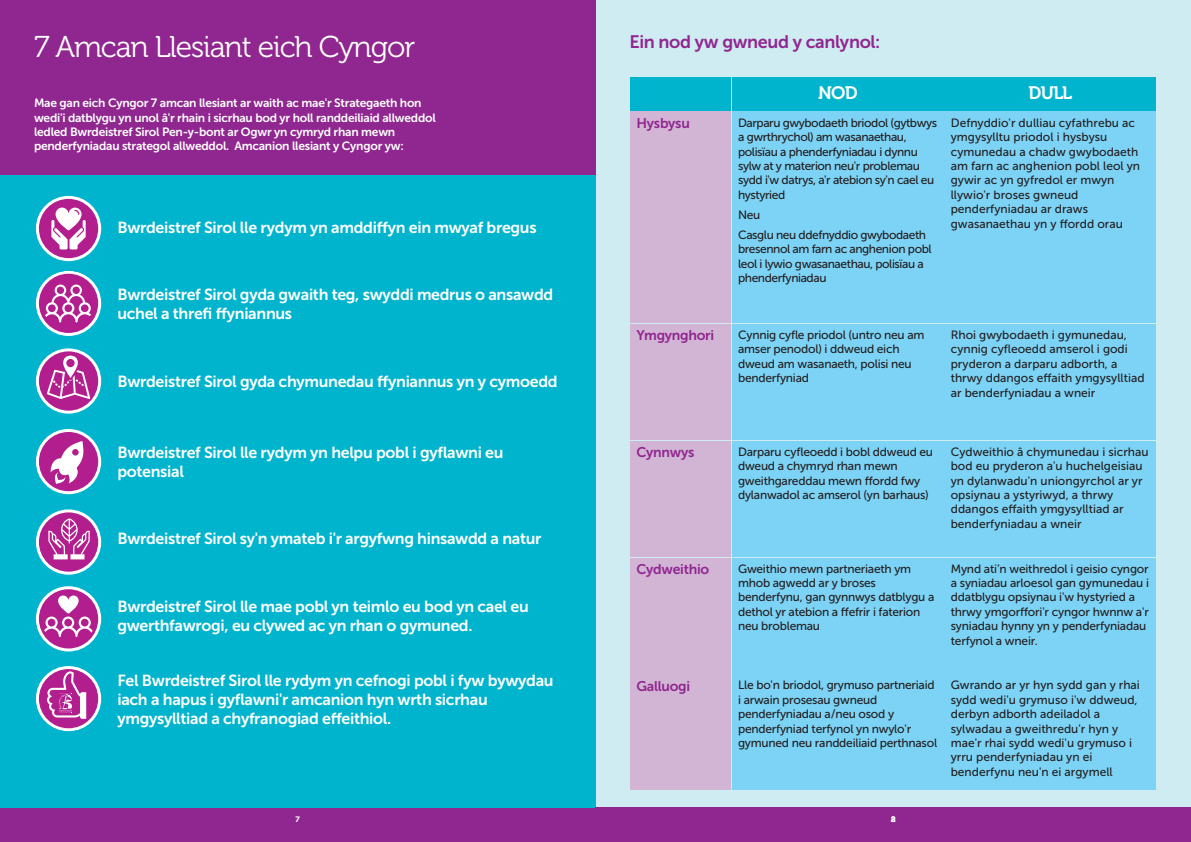
<style>
.page{position:relative;width:1191px;height:842px;background:#fff}
.page>*{position:absolute;margin:0;border:0;box-sizing:border-box;transform-origin:0 0}
.t1{font:30px "Museo 300";letter-spacing:-.035em;color:#fff}
.t2{font:18px "Museo Sans 700";letter-spacing:-.02em;color:#90268f}
.t3{font:18px "Museo 700";letter-spacing:-.035em;color:#fff}
.t4{font:16px/19.2px "Museo Sans 700";letter-spacing:-.02em;color:#fff}
.t5{font:14px "Museo Sans 700";letter-spacing:-.02em;color:#90268f}
.t6{font:12px/14.4px "Museo Sans 500";letter-spacing:-.015em;color:#231f20}
.t7{font:12px/14.4px "Museo Sans 500";letter-spacing:-.035em;color:#231f20}
.t8{font:12px/14.4px "Museo Sans 700";letter-spacing:-.02em;color:#fff}
.t9{font:700 8px "Gotham";color:#fff}
</style>
<div class="page">
<div style="left:595px;top:0;width:596px;height:810px;background:#d0ecf3"></div>
<div style="left:0;top:808px;width:595px;height:34px;background:#90268f"></div>
<div style="left:0;top:164px;width:595px;height:644px;background:#00b4cd"></div>
<div style="left:595px;top:808px;width:596px;height:34px;background:#90268f"></div>
<div style="left:0;top:0;width:595px;height:175px;background:#90268f"></div>
<svg style="left:36px;top:196px;width:65px;height:65px"></svg>
<svg style="left:36px;top:271px;width:65px;height:65px"></svg>
<svg style="left:36px;top:348px;width:65px;height:66px"></svg>
<svg style="left:36px;top:429px;width:65px;height:65px"></svg>
<svg style="left:36px;top:509px;width:65px;height:66px"></svg>
<svg style="left:36px;top:586px;width:65px;height:65px"></svg>
<svg style="left:36px;top:666px;width:65px;height:65px"></svg>
<div style="left:630px;top:78px;width:101px;height:33px;background:#00b4cd"></div>
<div style="left:732px;top:78px;width:211px;height:33px;background:#00b4cd"></div>
<div style="left:944px;top:78px;width:212px;height:33px;background:#00b4cd"></div>
<div style="left:630px;top:112px;width:101px;height:211px;background:#d2b5d5"></div>
<div style="left:732px;top:112px;width:211px;height:211px;background:#7cd3f6"></div>
<div style="left:944px;top:112px;width:212px;height:211px;background:#7cd3f6"></div>
<div style="left:630px;top:324px;width:101px;height:116px;background:#d2b5d5"></div>
<div style="left:732px;top:324px;width:211px;height:116px;background:#7cd3f6"></div>
<div style="left:944px;top:324px;width:212px;height:116px;background:#7cd3f6"></div>
<div style="left:630px;top:441px;width:101px;height:116px;background:#d2b5d5"></div>
<div style="left:732px;top:441px;width:211px;height:116px;background:#7cd3f6"></div>
<div style="left:944px;top:441px;width:212px;height:116px;background:#7cd3f6"></div>
<div style="left:630px;top:558px;width:101px;height:115px;background:#d2b5d5"></div>
<div style="left:732px;top:558px;width:211px;height:115px;background:#7cd3f6"></div>
<div style="left:944px;top:558px;width:212px;height:115px;background:#7cd3f6"></div>
<div style="left:630px;top:674px;width:101px;height:116px;background:#d2b5d5"></div>
<div style="left:732px;top:674px;width:211px;height:116px;background:#7cd3f6"></div>
<div style="left:944px;top:674px;width:212px;height:116px;background:#7cd3f6"></div>
<p class="t1" style="left:34px;top:35px;width:383px">7 Amcan Llesiant eich Cyngor</p>
<p class="t8" style="left:34px;top:97px;width:403px">Mae gan eich Cyngor 7 amcan llesiant ar waith ac mae'r Strategaeth hon wedi'i datblygu yn unol â'r rhain i sicrhau bod yr holl randdeiliaid allweddol ledled Bwrdeistref Sirol Pen-y-bont ar Ogwr yn cymryd rhan mewn penderfyniadau strategol allweddol. Amcanion llesiant y Cyngor yw:</p>
<p class="t4" style="left:117px;top:220px;width:421px">Bwrdeistref Sirol lle rydym yn amddiffyn ein mwyaf bregus</p>
<p class="t4" style="left:117px;top:286px;width:437px">Bwrdeistref Sirol gyda gwaith teg, swyddi medrus o ansawdd uchel a threfi ffyniannus</p>
<p class="t4" style="left:117px;top:373px;width:442px">Bwrdeistref Sirol gyda chymunedau ffyniannus yn y cymoedd</p>
<p class="t4" style="left:117px;top:444px;width:387px">Bwrdeistref Sirol lle rydym yn helpu pobl i gyflawni eu potensial</p>
<p class="t4" style="left:117px;top:531px;width:425px">Bwrdeistref Sirol sy'n ymateb i'r argyfwng hinsawdd a natur</p>
<p class="t4" style="left:117px;top:598px;width:413px">Bwrdeistref Sirol lle mae pobl yn teimlo eu bod yn cael eu gwerthfawrogi, eu clywed ac yn rhan o gymuned.</p>
<p class="t4" style="left:117px;top:672px;width:438px">Fel Bwrdeistref Sirol lle rydym yn cefnogi pobl i fyw bywydau iach a hapus i gyflawni'r amcanion hyn wrth sicrhau ymgysylltiad a chyfranogiad effeithiol.</p>
<p class="t2" style="left:629px;top:35px;width:252px">Ein nod yw gwneud y canlynol:</p>
<p class="t3" style="left:818px;top:86px;width:41px">NOD</p>
<p class="t3" style="left:1028px;top:86px;width:45px">DULL</p>
<p class="t5" style="left:636px;top:118px;width:55px">Hysbysu</p>
<p class="t7" style="left:738px;top:117px;width:201px">Darparu gwybodaeth briodol (gytbwys a gwrthrychol) am wasanaethau, polisïau a phenderfyniadau i dynnu sylw at y materion neu'r problemau sydd i'w datrys, a'r atebion sy'n cael eu hystyried</p>
<p class="t6" style="left:738px;top:209px;width:24px">Neu</p>
<p class="t7" style="left:738px;top:229px;width:195px">Casglu neu ddefnyddio gwybodaeth bresennol am farn ac anghenion pobl leol i lywio gwasanaethau, polisïau a phenderfyniadau</p>
<p class="t6" style="left:950px;top:117px;width:191px">Defnyddio'r dulliau cyfathrebu ac ymgysylltu priodol i hysbysu cymunedau a chadw gwybodaeth am farn ac anghenion pobl leol yn gywir ac yn gyfredol er mwyn llywio'r broses gwneud penderfyniadau ar draws gwasanaethau yn y ffordd orau</p>
<p class="t5" style="left:636px;top:330px;width:79px">Ymgynghori</p>
<p class="t6" style="left:738px;top:329px;width:188px">Cynnig cyfle priodol (untro neu am amser penodol) i ddweud eich dweud am wasanaeth, polisi neu benderfyniad</p>
<p class="t6" style="left:950px;top:329px;width:195px">Rhoi gwybodaeth i gymunedau, cynnig cyfleoedd amserol i godi pryderon a darparu adborth, a thrwy ddangos effaith ymgysylltiad ar benderfyniadau a wneir</p>
<p class="t5" style="left:636px;top:447px;width:59px">Cynnwys</p>
<p class="t6" style="left:738px;top:446px;width:196px">Darparu cyfleoedd i bobl ddweud eu dweud a chymryd rhan mewn gweithgareddau mewn ffordd fwy dylanwadol ac amserol (yn barhaus)</p>
<p class="t6" style="left:950px;top:446px;width:199px">Cydweithio â chymunedau i sicrhau bod eu pryderon a'u huchelgeisiau yn dylanwadu'n uniongyrchol ar yr opsiynau a ystyriwyd, a thrwy ddangos effaith ymgysylltiad ar benderfyniadau a wneir</p>
<p class="t5" style="left:636px;top:564px;width:74px">Cydweithio</p>
<p class="t6" style="left:738px;top:562px;width:198px">Gweithio mewn partneriaeth ym mhob agwedd ar y broses benderfynu, gan gynnwys datblygu a dethol yr atebion a ffefrir i faterion neu broblemau</p>
<p class="t6" style="left:950px;top:562px;width:200px">Mynd ati’n weithredol i geisio cyngor a syniadau arloesol gan gymunedau i ddatblygu opsiynau i'w hystyried a thrwy ymgorffori'r cyngor hwnnw a'r syniadau hynny yn y penderfyniadau terfynol a wneir.</p>
<p class="t5" style="left:636px;top:681px;width:55px">Galluogi</p>
<p class="t6" style="left:738px;top:679px;width:201px">Lle bo'n briodol, grymuso partneriaid i arwain prosesau gwneud penderfyniadau a/neu osod y penderfyniad terfynol yn nwylo'r gymuned neu randdeiliaid perthnasol</p>
<p class="t6" style="left:950px;top:679px;width:191px">Gwrando ar yr hyn sydd gan y rhai sydd wedi'u grymuso i'w ddweud, derbyn adborth adeiladol a sylwadau a gweithredu'r hyn y mae'r rhai sydd wedi'u grymuso i yrru penderfyniadau yn ei benderfynu neu'n ei argymell</p>
<p class="t9" style="left:295px;top:816px;width:6px">7</p>
<p class="t9" style="left:890px;top:816px;width:7px">8</p>
<p class="t9" style="left:890px;top:816px;width:6px">2</p>
</div>
